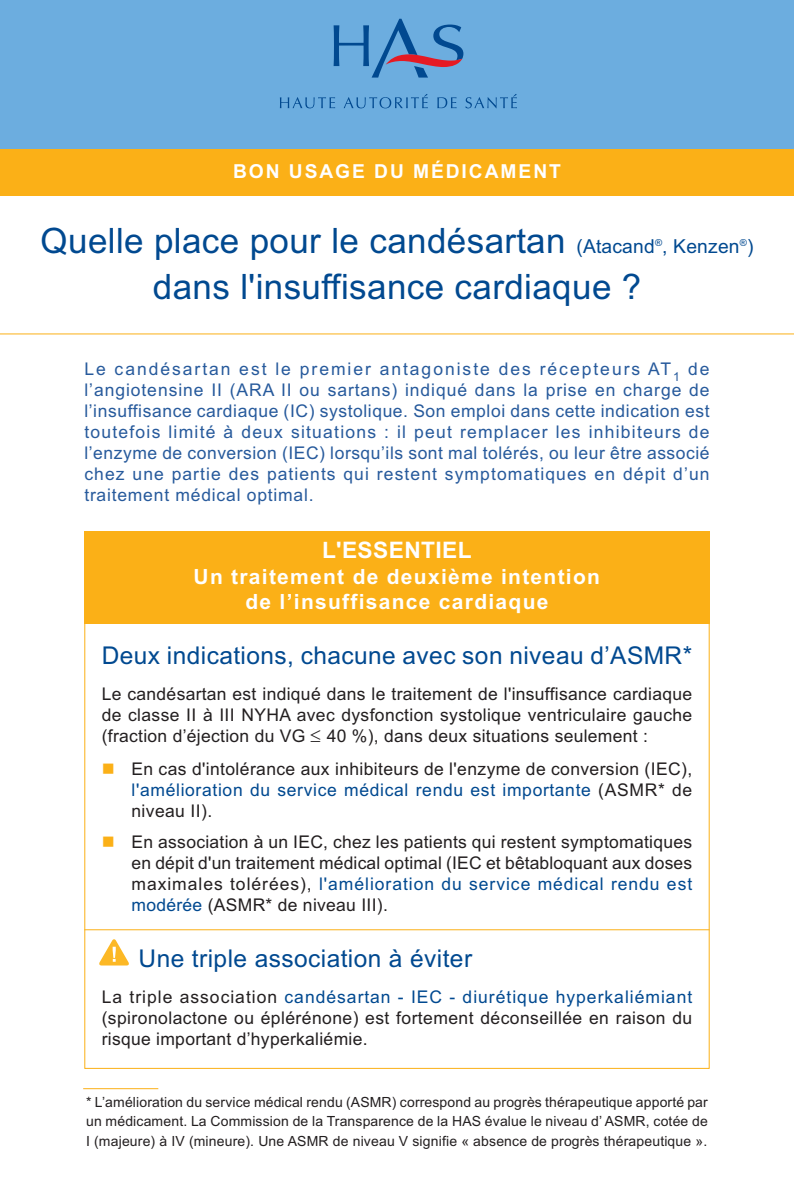
<style>
.page{position:relative;width:794px;height:1191px;background:#fff}
.page>*{position:absolute;margin:0;border:0;box-sizing:border-box;transform-origin:0 0}
.t1{font:35px/45.3px "Arial";letter-spacing:.01em;color:#014990;text-align:center}
.t2{font:24.5px "Arial";letter-spacing:.015em;color:#014990}
.t3{font:700 22.75px "Arial";letter-spacing:.015em;color:#fff}
.t4{font:700 21px/25.2px "Arial";letter-spacing:.06em;color:#fff;text-align:center}
.t5{font:700 19.25px "Arial";letter-spacing:.1em;color:#fff}
.t6{font:17.5px/21px "Arial";letter-spacing:.015em;color:#231f20;text-align:justify}
.t7{font:17.5px/21px "Arial";letter-spacing:.045em;color:#275a9c;text-align:justify}
.t8{font:14px/19.2px "Arial";letter-spacing:.01em;color:#231f20;text-align:justify}
.s1{font-size:19.25px}
.s2{color:#014990}
</style>
<div class="page">
<hr style="left:0;top:334px;width:794px;height:1px;background:#fbb017">
<div style="left:0;top:149px;width:794px;height:47px;background:#fbb017"></div>
<div style="left:84px;top:530px;width:625px;height:93px;background:#fbb017"></div>
<hr style="left:84px;top:929px;width:625px;height:1px;background:#fbb017">
<svg style="left:99px;top:939px;width:30px;height:26px"></svg>
<hr style="left:83px;top:1088px;width:75px;height:1px;background:#fbb017">
<div style="left:0;top:0;width:794px;height:149px;background:#6caddf"></div>
<svg style="left:280px;top:97px;width:55px;height:11px"></svg>
<svg style="left:344px;top:94px;width:84px;height:14px"></svg>
<svg style="left:437px;top:97px;width:19px;height:11px"></svg>
<svg style="left:465px;top:94px;width:52px;height:14px"></svg>
<svg style="left:333px;top:19px;width:130px;height:59px"></svg>
<p class="t5" style="left:233px;top:160px;width:329px">BON USAGE DU MÉDICAMENT</p>
<h1 class="t1" style="left:41px;top:219px;width:714px">Quelle place pour le candésartan <span class="s1">(Atacand</span><sup>®</sup><span class="s1">, Kenzen</span><sup>®</sup><span class="s1">) </span>dans l'insuffisance cardiaque ?</h1>
<p class="t7" style="left:84px;top:359px;width:627px">Le candésartan est le premier antagoniste des récepteurs AT<sub>1</sub> de l’angiotensine II (ARA II ou sartans) indiqué dans la prise en charge de l’insuffisance cardiaque (IC) systolique. Son emploi dans cette indication est toutefois limité à deux situations : il peut remplacer les inhibiteurs de l’enzyme de conversion (IEC) lorsqu’ils sont mal tolérés, ou leur être associé chez une partie des patients qui restent symptomatiques en dépit d’un traitement médical optimal.</p>
<h3 class="t3" style="left:322px;top:536px;width:151px">L'ESSENTIEL</h3>
<p class="t4" style="left:194px;top:563px;width:408px">Un traitement de deuxième intention de l’insuffisance cardiaque</p>
<h2 class="t2" style="left:102px;top:641px;width:592px">Deux indications, chacune avec son niveau d’ASMR*</h2>
<p class="t6" style="left:102px;top:683px;width:592px">Le candésartan est indiqué dans le traitement de l'insuffisance cardiaque de classe II à III NYHA avec dysfonction systolique ventriculaire gauche (fraction d’éjection du VG ≤ 40 %), dans deux situations seulement :</p>
<p class="t6" style="left:131px;top:758px;width:562px">En cas d'intolérance aux inhibiteurs de l'enzyme de conversion (IEC), <span class="s2">l'amélioration du service médical rendu est importante</span> (ASMR* de niveau II).</p>
<p class="t6" style="left:131px;top:831px;width:562px">En association à un IEC, chez les patients qui restent symptomatiques en dépit d'un traitement médical optimal (IEC et bêtabloquant aux doses maximales tolérées), <span class="s2">l'amélioration du service médical rendu est modérée</span> (ASMR* de niveau III).</p>
<h2 class="t2" style="left:139px;top:944px;width:335px">Une triple association à éviter</h2>
<p class="t6" style="left:102px;top:986px;width:592px">La triple association <span class="s2">candésartan - IEC - diurétique hyperkaliémiant </span>(spironolactone ou éplérénone) est fortement déconseillée en raison du risque important d’hyperkaliémie.</p>
<p class="t8" style="left:86px;top:1092px;width:623px">* L’amélioration du service médical rendu (ASMR) correspond au progrès thérapeutique apporté par un médicament. La Commission de la Transparence de la HAS évalue le niveau d’ ASMR, cotée de I (majeure) à IV (mineure). Une ASMR de niveau V signifie « absence de progrès thérapeutique ».</p>
</div>
